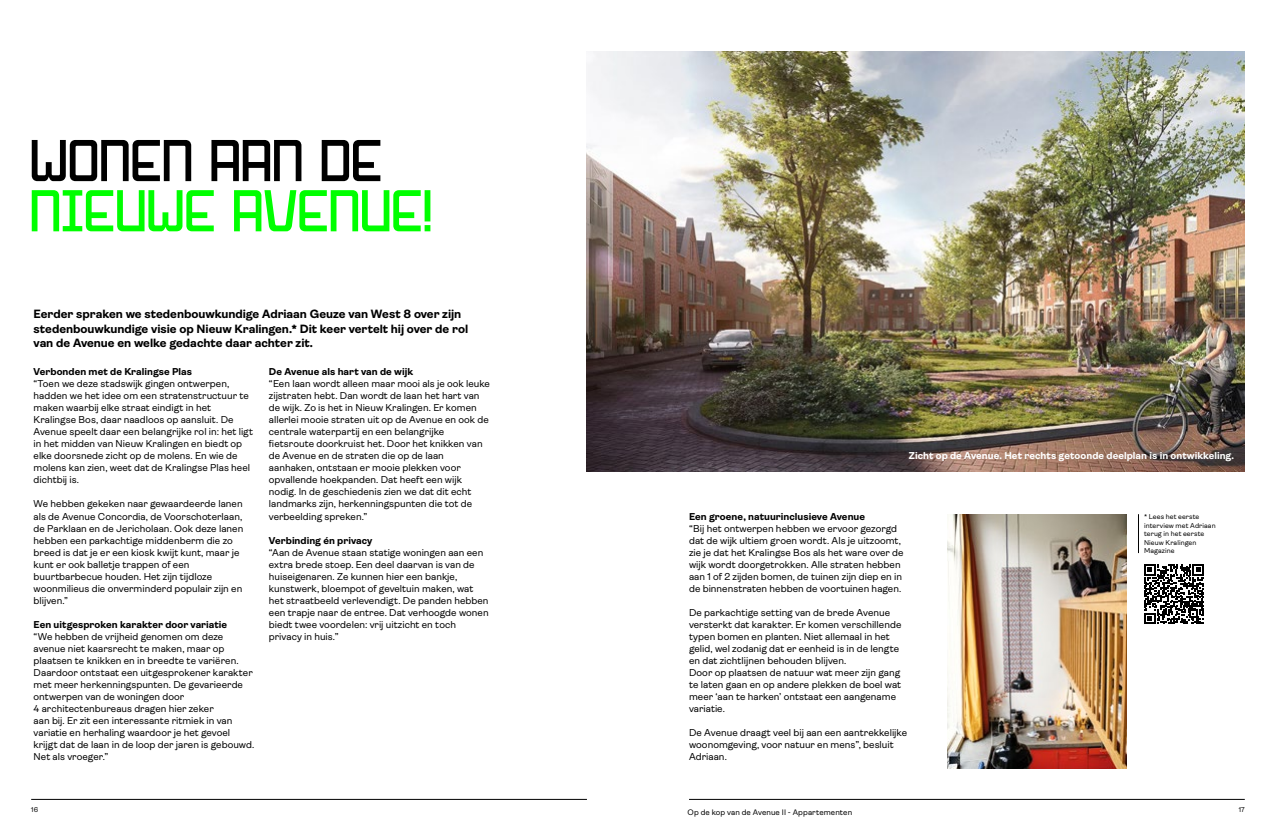
<style>
.page{position:relative;width:1276px;height:837px;background:#fff}
.page>*{position:absolute;margin:0;border:0;box-sizing:border-box;transform-origin:0 0}
.Kop_basis{font:62.7px/50.1px "Nieuw Kralingen Display";letter-spacing:-.03em;color:#0f0}
.Introtekst_12_14_4{font:700 12px/14.4px "Ambit";letter-spacing:-.005em;color:#000}
.Bodytekst_Ambit_regular{font:10px/12px "Ambit";color:#000}
.Body_bold{font:700 10px "Ambit";letter-spacing:.005em;color:#000}
.Bodytekst_Ambit_regular-2{font:700 10px "Ambit";letter-spacing:.005em;color:#fff}
.t1{font:8px "Ambit";letter-spacing:.01em;color:#000}
.Bijschrift_7pt{font:7px "Ambit";letter-spacing:.015em;color:#000}
.s1{color:#000}
</style>
<div class="page">
<hr style="left:689px;top:798px;width:555px;height:1px;background:#000">
<hr style="left:31px;top:798px;width:556px;height:1px;background:#000">
<img style="left:587px;top:51px;width:657px;height:420px">
<img style="left:947px;top:514px;width:179px;height:253px">
<hr style="left:1138px;top:514px;width:1px;height:39px;background:#000">
<svg style="left:1144px;top:564px;width:60px;height:60px"></svg>
<p class="Kop_basis" style="left:29px;top:135px;width:406px"><span class="s1">WONEN AAN DE<br></span>NIEUWE AVENUE!</p>
<p class="Introtekst_12_14_4" style="left:34px;top:307px;width:436px">Eerder spraken we stedenbouwkundige Adriaan Geuze van West 8 over zijn stedenbouwkundige visie op Nieuw Kralingen.* Dit keer vertelt hij over de rol van de Avenue en welke gedachte daar achter zit.</p>
<p class="Body_bold" style="left:34px;top:366px;width:160px">Verbonden met de Kralingse Plas</p>
<p class="Bodytekst_Ambit_regular" style="left:34px;top:378px;width:221px">“Toen we deze stadswijk gingen ontwerpen, hadden we het idee om een stratenstructuur te maken waarbij elke straat eindigt in het Kralingse Bos, daar naadloos op aansluit. De Avenue speelt daar een belangrijke rol in: het ligt in het midden van Nieuw Kralingen en biedt op elke doorsnede zicht op de molens. En wie de molens kan zien, weet dat de Kralingse Plas heel dichtbij is.</p>
<p class="Bodytekst_Ambit_regular" style="left:34px;top:498px;width:211px">We hebben gekeken naar gewaardeerde lanen als de Avenue Concordia, de Voorschoterlaan, de Parklaan en de Jericholaan. Ook deze lanen hebben een parkachtige middenberm die zo breed is dat je er een kiosk kwijt kunt, maar je kunt er ook balletje trappen of een buurtbarbecue houden. Het zijn tijdloze woonmilieus die onverminderd populair zijn en blijven.”</p>
<p class="Body_bold" style="left:34px;top:618px;width:195px">Een uitgesproken karakter door variatie</p>
<p class="Bodytekst_Ambit_regular" style="left:34px;top:630px;width:222px">“We hebben de vrijheid genomen om deze avenue niet kaarsrecht te maken, maar op plaatsen te knikken en in breedte te variëren.<br>Daardoor ontstaat een uitgesprokener karakter met meer herkenningspunten. De gevarieerde ontwerpen van de woningen door<br>4 architectenbureaus dragen hier zeker<br>aan bij. Er zit een interessante ritmiek in van variatie en herhaling waardoor je het gevoel krijgt dat de laan in de loop der jaren is gebouwd.<br>Net als vroeger.”</p>
<p class="Body_bold" style="left:269px;top:366px;width:146px">De Avenue als hart van de wijk</p>
<p class="Bodytekst_Ambit_regular" style="left:269px;top:378px;width:223px">“Een laan wordt alleen maar mooi als je ook leuke zijstraten hebt. Dan wordt de laan het hart van de wijk. Zo is het in Nieuw Kralingen. Er komen allerlei mooie straten uit op de Avenue en ook de centrale waterpartij en een belangrijke fietsroute doorkruist het. Door het knikken van de Avenue en de straten die op de laan aanhaken, ontstaan er mooie plekken voor opvallende hoekpanden. Dat heeft een wijk nodig. In de geschiedenis zien we dat dit echt landmarks zijn, herkenningspunten die tot de verbeelding spreken.”</p>
<p class="Body_bold" style="left:269px;top:534px;width:105px">Verbinding én privacy</p>
<p class="Bodytekst_Ambit_regular" style="left:269px;top:546px;width:221px">“Aan de Avenue staan statige woningen aan een extra brede stoep. Een deel daarvan is van de huiseigenaren. Ze kunnen hier een bankje, kunstwerk, bloempot of geveltuin maken, wat het straatbeeld verlevendigt. De panden hebben een trapje naar de entree. Dat verhoogde wonen biedt twee voordelen: vrij uitzicht en toch privacy in huis.”</p>
<p class="Bodytekst_Ambit_regular-2" style="left:909px;top:450px;width:327px">Zicht op de Avenue. Het rechts getoonde deelplan is in ontwikkeling.</p>
<p class="Body_bold" style="left:689px;top:510px;width:178px">Een groene, natuurinclusieve Avenue</p>
<p class="Bodytekst_Ambit_regular" style="left:689px;top:522px;width:216px">“Bij het ontwerpen hebben we ervoor gezorgd dat de wijk ultiem groen wordt. Als je uitzoomt, zie je dat het Kralingse Bos als het ware over de wijk wordt doorgetrokken. Alle straten hebben aan 1 of 2 zijden bomen, de tuinen zijn diep en in de binnenstraten hebben de voortuinen hagen.</p>
<p class="Bodytekst_Ambit_regular" style="left:689px;top:606px;width:214px">De parkachtige setting van de brede Avenue versterkt dat karakter. Er komen verschillende typen bomen en planten. Niet allemaal in het gelid, wel zodanig dat er eenheid is in de lengte en dat zichtlijnen behouden blijven.</p>
<p class="Bodytekst_Ambit_regular" style="left:689px;top:666px;width:214px">Door op plaatsen de natuur wat meer zijn gang te laten gaan en op andere plekken de boel wat meer ‘aan te harken’ ontstaat een aangename variatie.</p>
<p class="Bodytekst_Ambit_regular" style="left:689px;top:726px;width:220px">De Avenue draagt veel bij aan een aantrekkelijke woonomgeving, voor natuur en mens”, besluit<br>Adriaan.</p>
<p class="Bijschrift_7pt" style="left:1144px;top:513px;width:57px">* Lees het eerste</p>
<p class="Bijschrift_7pt" style="left:1144px;top:521px;width:73px">interview met Adriaan</p>
<p class="Bijschrift_7pt" style="left:1144px;top:529px;width:62px">terug in het eerste</p>
<p class="Bijschrift_7pt" style="left:1144px;top:538px;width:54px">Nieuw Kralingen</p>
<p class="Bijschrift_7pt" style="left:1144px;top:546px;width:32px">Magazine</p>
<p class="Bijschrift_7pt" style="left:31px;top:805px;width:8px">16</p>
<p class="t1" style="left:687px;top:807px;width:166px">Op de kop van de Avenue II - Appartementen</p>
<p class="Bijschrift_7pt" style="left:1238px;top:805px;width:8px">17</p>
</div>
